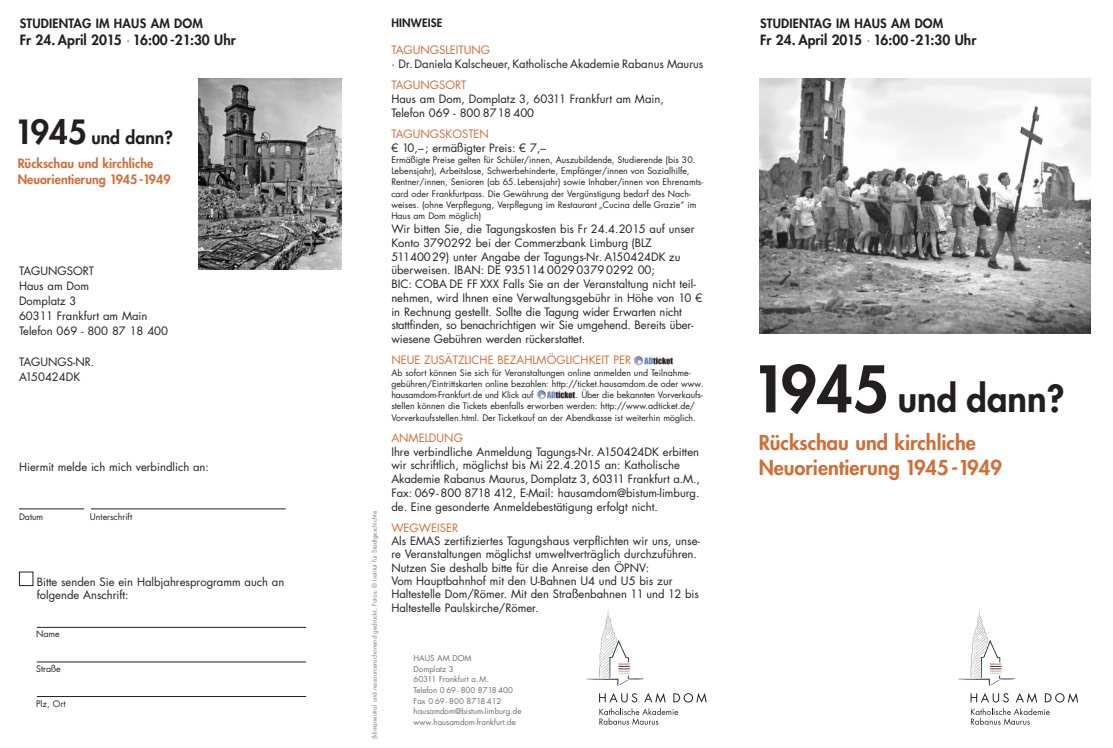
<style>
.page{position:relative;width:1113px;height:748px;background:#fff}
.page>*{position:absolute;margin:0;border:0;box-sizing:border-box;transform-origin:0 0}
.t1{font:800 36.25px "Futura LT";color:#231f20}
.t2{font:800 20px/25px "Futura LT";color:#d16d35}
.t3{font:800 17.5px "Futura LT";color:#231f20}
.t4{font:800 13.75px "Futura LT";color:#231f20}
.t5{font:800 12.5px/16.2px "Futura LT";color:#d16d35}
.t6{font:800 12.5px "Futura LT";letter-spacing:.015em;color:#231f20}
.t7{font:11.25px/13.8px "Futura LT";color:#231f20}
.t8{font:11.25px "Futura LT";color:#d16d35}
.t9{font:800 11.25px "Futura LT";letter-spacing:.015em;color:#231f20}
.t10{font:8.75px/11.2px "Futura LT";color:#231f20}
.t11{font:7.88px/10.6px "Futura LT";color:#6c6d70}
.t12{font:6.25px "Futura LT";color:#808285}
.s1{font-weight:400;font-size:11.25px}
.s2{font-size:32.5px}
.s3{font-size:62.5px}
</style>
<div class="page">
<hr style="left:37px;top:627px;width:269px;height:1px;background:#231f20">
<hr style="left:37px;top:661px;width:269px;height:1px;background:#231f20">
<hr style="left:37px;top:696px;width:269px;height:1px;background:#231f20">
<svg style="left:586px;top:609px;width:57px;height:76px"></svg>
<svg style="left:599px;top:693px;width:38px;height:9px"></svg>
<svg style="left:644px;top:693px;width:21px;height:9px"></svg>
<svg style="left:673px;top:693px;width:33px;height:9px"></svg>
<svg style="left:599px;top:708px;width:79px;height:16px"></svg>
<svg style="left:958px;top:609px;width:56px;height:76px"></svg>
<svg style="left:970px;top:693px;width:38px;height:9px"></svg>
<svg style="left:1016px;top:693px;width:20px;height:9px"></svg>
<svg style="left:1044px;top:693px;width:33px;height:9px"></svg>
<svg style="left:970px;top:708px;width:79px;height:16px"></svg>
<img style="left:536px;top:389px;width:39px;height:10px">
<img style="left:633px;top:355px;width:39px;height:10px">
<hr style="left:19px;top:508px;width:266px;height:1px;background:#231f20">
<img style="left:198px;top:78px;width:143px;height:191px">
<img style="left:759px;top:78px;width:331px;height:255px">
<p class="t6" style="left:20px;top:18px;width:185px">STUDIENTAG IM HAUS AM DOM</p>
<p class="t4" style="left:20px;top:35px;width:217px">Fr 24. April 2015 <span class="s1">·</span> 16:00 -21:30 Uhr</p>
<h3 class="t3" style="left:14px;top:131px;width:160px"><span class="s2">1945</span> und dann?</h3>
<p class="t5" style="left:18px;top:157px;width:154px">Rückschau und kirchliche<br>Neuorientierung 1945-1949</p>
<p class="t7" style="left:19px;top:264px;width:151px;line-height:15.1px">TAGUNGSORT<br>Haus am Dom<br>Domplatz 3<br>60311 Frankfurt am Main<br>Telefon 069 - 800 87 18 400</p>
<p class="t7" style="left:19px;top:355px;width:77px;line-height:15.1px">TAGUNGS-NR.<br>A150424DK</p>
<p class="t7" style="left:19px;top:460px;width:191px">Hiermit melde ich mich verbindlich an:</p>
<p class="t10" style="left:19px;top:512px;width:26px">Datum</p>
<p class="t10" style="left:90px;top:512px;width:44px">Unterschrift</p>
<p class="t12" style="left:371px;top:739px;width:230px;rotate:-90deg">(klimaneutral und ressourcenschonend gedruckt, Fotos: © Institut für Stadtgeschichte</p>
<p class="t7" style="left:37px;top:575px;width:249px">Bitte senden Sie ein Halbjahresprogramm auch an folgende Anschrift:</p>
<p class="t10" style="left:36px;top:628px;width:25px">Name</p>
<p class="t10" style="left:36px;top:663px;width:26px">Straße</p>
<p class="t10" style="left:36px;top:698px;width:31px">Plz, Ort</p>
<p class="t9" style="left:391px;top:18px;width:53px">HINWEISE</p>
<p class="t8" style="left:391px;top:45px;width:100px">TAGUNGSLEITUNG</p>
<p class="t7" style="left:391px;top:58px;width:313px">· Dr. Daniela Kalscheuer, Katholische Akademie Rabanus Maurus</p>
<p class="t8" style="left:391px;top:80px;width:76px">TAGUNGSORT</p>
<p class="t7" style="left:391px;top:93px;width:274px">Haus am Dom, Domplatz 3, 60311 Frankfurt am Main,<br>Telefon 069 - 800 8718 400</p>
<p class="t8" style="left:391px;top:129px;width:99px">TAGUNGSKOSTEN</p>
<p class="t7" style="left:391px;top:142px;width:156px">€ 10,–; ermäßigter Preis: € 7,–</p>
<p class="t10" style="left:391px;top:155px;width:313px">Ermäßigte Preise gelten für Schüler/innen, Auszubildende, Studierende (bis 30.<br>Lebensjahr), Arbeitslose, Schwerbehinderte, Empfänger/innen von Sozialhilfe, Rentner/innen, Senioren (ab 65. Lebensjahr) sowie Inhaber/innen von Ehren amts - card oder Frankfurtpass. Die Gewährung der Vergünstigung bedarf des Nach - weises. (ohne Verpflegung, Verpflegung im Restaurant „Cucina delle Grazie“ im Haus am Dom möglich)</p>
<p class="t7" style="left:391px;top:223px;width:312px">Wir bitten Sie, die Tagungskosten bis Fr 24.4.2015 auf unser Konto 3790292 bei der Commerzbank Limburg (BLZ 51140029) unter Angabe der Tagungs-Nr. A150424DK zu überweisen. IBAN: DE 935114 0029 0379 0292 00;<br>BIC: COBA DE FF XXX Falls Sie an der Veranstaltung nicht teil&shy;nehmen, wird Ihnen eine Verwaltungsgebühr in Höhe von 10 € in Rechnung gestellt. Sollte die Tagung wider Erwarten nicht stattfinden, so benach rich tigen wir Sie umgehend. Bereits über&shy;wiesene Gebühren werden rückerstattet.</p>
<p class="t8" style="left:391px;top:355px;width:241px">NEUE ZUSÄTZLICHE BEZAHLMÖGLICHKEIT PER</p>
<p class="t10" style="left:391px;top:367px;width:313px">Ab sofort können Sie sich für Veranstaltungen online anmelden und Teilnahme - gebühren/Eintrittskarten online bezahlen: http://ticket.hausamdom.de oder www. hausamdom-Frankfurt.de und Klick auf</p>
<p class="t10" style="left:391px;top:390px;width:312px;text-indent:184px">. Über die bekannten Vor verkaufs - stellen können die Tickets ebenfalls erworben werden: http://www.adticket.de/<br>Vorverkaufsstellen.html. Der Ticketkauf an der Abendkasse ist weiterhin möglich.</p>
<p class="t8" style="left:391px;top:432px;width:73px">ANMELDUNG</p>
<p class="t7" style="left:391px;top:445px;width:310px">Ihre verbindliche Anmeldung Tagungs-Nr. A150424DK er bitten wir schriftlich, möglichst bis Mi 22.4.2015 an: Katholische Akademie Rabanus Maurus, Domplatz 3, 60311 Frankfurt a.M., Fax: 069- 800 8718 412, E-Mail: hausamdom@bistum-limburg. de. Eine gesonderte Anmelde bestätigung erfolgt nicht.</p>
<p class="t8" style="left:391px;top:522px;width:68px">WEGWEISER</p>
<p class="t7" style="left:391px;top:535px;width:310px;line-height:13.2px">Als EMAS zertifiziertes Tagungshaus verpflichten wir uns, unse&shy;re Veran staltun gen möglichst umwelt verträglich durchzuführen.<br>Nutzen Sie deshalb bitte für die Anreise den ÖPNV:<br>Vom Hauptbahnhof mit den U-Bahnen U4 und U5 bis zur Haltestelle Dom/Römer. Mit den Straßenbahnen 11 und 12 bis Haltestelle Paulskirche/Römer.</p>
<p class="t11" style="left:413px;top:653px;width:109px">HAUS AM DOM<br>Domplatz 3<br>60311 Frankfurt a.M.<br>Telefon 0 69 - 800 8718 400<br>Fax 0 69 - 800 8718 412 hausamdom@bistum-limburg.de www.hausamdom-frankfurt.de</p>
<p class="t6" style="left:760px;top:18px;width:185px">STUDIENTAG IM HAUS AM DOM</p>
<p class="t4" style="left:760px;top:35px;width:218px">Fr 24. April 2015 <span class="s1">·</span> 16:00 -21:30 Uhr</p>
<h1 class="t1" style="left:750px;top:385px;width:315px"><span class="s3">1945</span> und dann?</h1>
<h2 class="t2" style="left:758px;top:432px;width:245px">Rückschau und kirchliche<br>Neuorientierung 1945-1949</h2>
</div>
